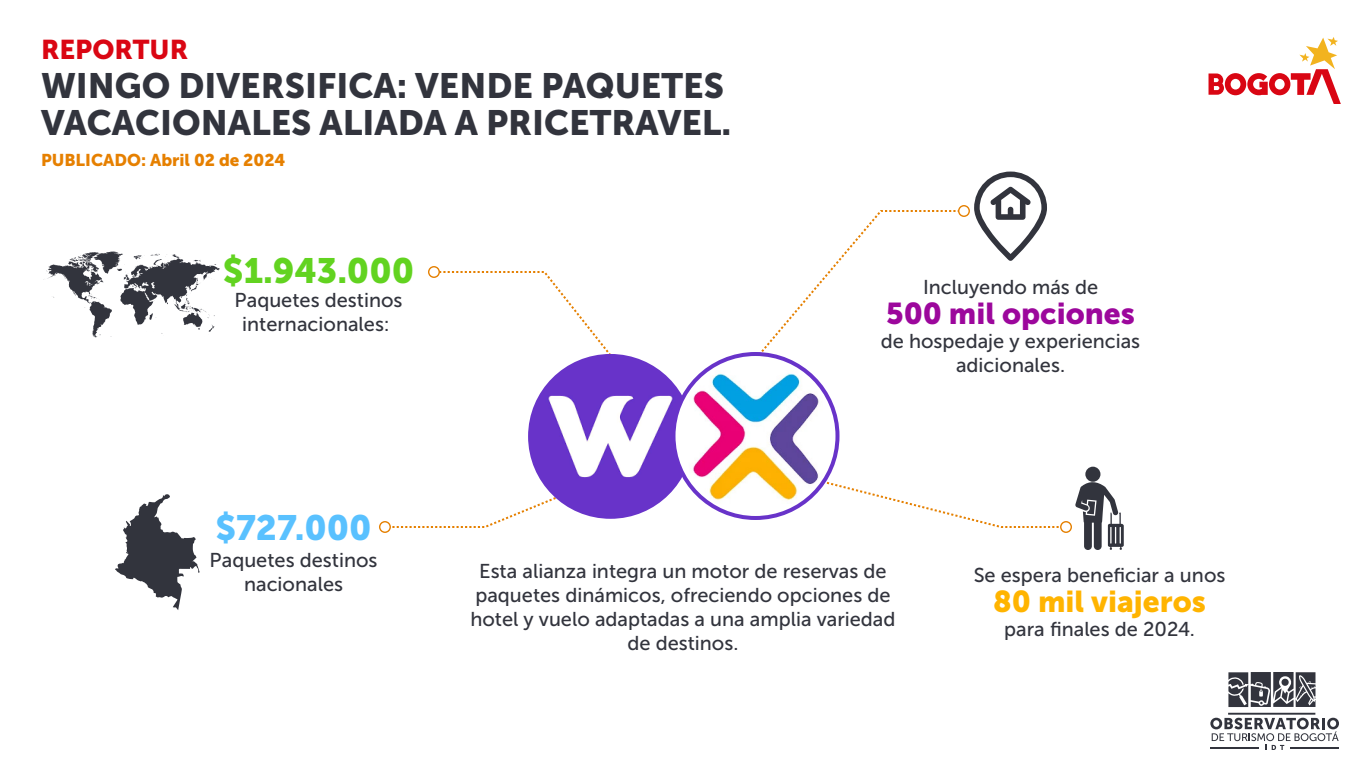
<style>
.page{position:relative;width:1366px;height:768px;background:#fff}
.page>*{position:absolute;margin:0;border:0;box-sizing:border-box;transform-origin:0 0}
.t1{font:35px/37px "Museo Sans 900";color:#32343d}
.t2{font:35px "Museo Sans 900";color:#62d320}
.t3{font:35px "Museo Sans 900";color:#59c1ff}
.t4{font:30px "Museo Sans 900";color:#9c079c}
.t5{font:30px "Museo Sans 900";color:#ffb400}
.t6{font:27px "Museo Sans 900";color:#da0613}
.t7{font:20px/24px "Museo Sans 500";color:#32343d;text-align:center}
.t8{font:17px "Museo Sans 900";color:#e68000}
</style>
<div class="page">
<svg style="left:1209px;top:37px;width:132px;height:67px"></svg>
<svg style="left:1210px;top:713px;width:129px;height:37px"></svg>
<svg style="left:1228px;top:672px;width:88px;height:35px;background:#6c6e74"></svg>
<svg style="left:115px;top:494px;width:85px;height:116px"></svg>
<svg style="left:43px;top:252px;width:177px;height:86px"></svg>
<svg style="left:440px;top:271px;width:239px;height:156px"></svg>
<svg style="left:428px;top:266px;width:12px;height:12px"></svg>
<svg style="left:720px;top:210px;width:238px;height:203px"></svg>
<svg style="left:958px;top:172px;width:89px;height:89px"></svg>
<svg style="left:379px;top:446px;width:745px;height:104px"></svg>
<img style="left:528px;top:354px;width:165px;height:165px;border-radius:82px">
<svg style="left:673px;top:354px;width:165px;height:165px"></svg>
<img style="left:680px;top:360px;width:152px;height:153px">
<div style="left:672px;top:352px;width:168px;height:168px;border:4px solid #6833c9;border-radius:50%"></div>
<h3 class="t6" style="left:41px;top:35px;width:149px">REPORTUR</h3>
<h1 class="t1" style="left:41px;top:67px;width:692px">WINGO DIVERSIFICA: VENDE PAQUETES<br>VACACIONALES ALIADA A PRICETRAVEL.</h1>
<p class="t8" style="left:41px;top:151px;width:246px">PUBLICADO: Abril 02 de 2024</p>
<h1 class="t2" style="left:223px;top:251px;width:193px">$1.943.000</h1>
<p class="t7" style="left:235px;top:289px;width:169px">Paquetes destinos internacionales:</p>
<h1 class="t3" style="left:215px;top:507px;width:158px">$727.000</h1>
<p class="t7" style="left:923px;top:275px;width:177px">Incluyendo más de</p>
<h2 class="t4" style="left:886px;top:297px;width:250px">500 mil opciones</h2>
<p class="t7" style="left:881px;top:329px;width:261px">de hospedaje y experiencias adicionales.</p>
<p class="t7" style="left:210px;top:548px;width:169px">Paquetes destinos nacionales</p>
<p class="t7" style="left:470px;top:559px;width:427px">Esta alianza integra un motor de reservas de paquetes dinámicos, ofreciendo opciones de hotel y vuelo adaptadas a una amplia variedad de destinos.</p>
<p class="t7" style="left:974px;top:563px;width:253px">Se espera beneficiar a unos</p>
<h2 class="t5" style="left:993px;top:585px;width:214px">80 mil viajeros</h2>
<p class="t7" style="left:1004px;top:617px;width:192px">para finales de 2024.</p>
</div>
